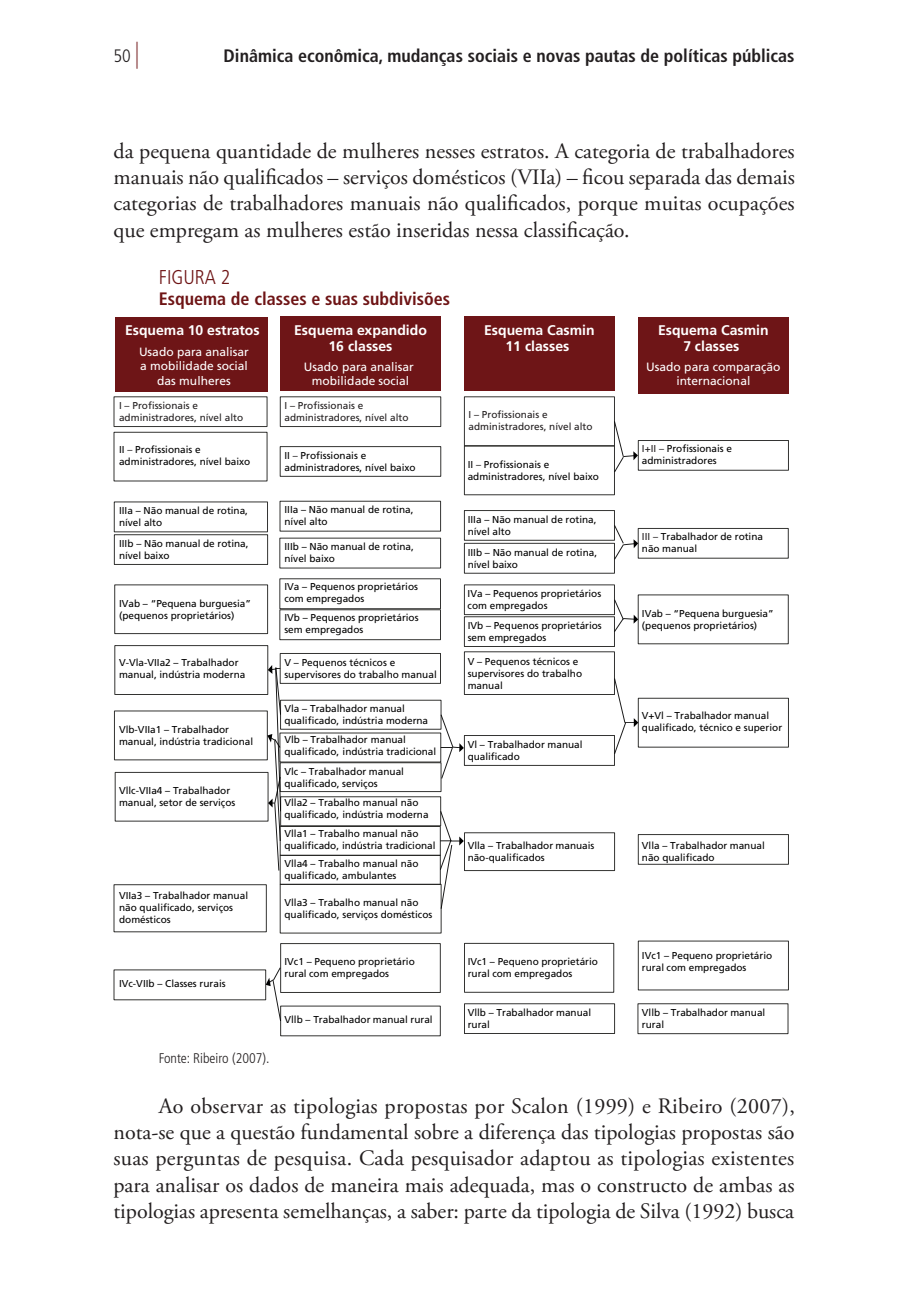
<style>
.page{position:relative;width:908px;height:1304px;background:#fff}
.page>*{position:absolute;margin:0;border:0;box-sizing:border-box;transform-origin:0 0}
.texto_corrido{font:22px/26.4px "Adobe Garamond Pro";color:#231f20;text-align:justify}
.titulo_1_grafico{font:300 condensed 20px "Frutiger LT Pro";color:#6e1415}
.t1{font:700 condensed 18px "Frutiger LT Pro";color:#231f20}
.titulo_2_grafico_sozinho{font:700 condensed 18px "Frutiger LT Pro";color:#6e1415}
.t2{font:300 condensed 18px "Frutiger LT Pro";color:#231f20}
.t3{font:700 14px/16.8px "Frutiger LT Pro";color:#fff;text-align:center}
.fonte_grafico_sozinha{font:300 condensed 14px "Frutiger LT Pro";color:#231f20}
.t4{font:12px/14.4px "Frutiger LT Pro";color:#fff;text-align:center}
.t5{font:10px/12px "Frutiger LT Pro";color:#000}
.t6{font:10px/12px "Frutiger LT Pro";color:#231f20}
.s1{font-size:27px;color:#6e1415}
.s2{color:#231f20}
</style>
<div class="page">
<div style="left:638px;top:317px;width:150px;height:76px;background:#6e1517"></div>
<div style="left:115px;top:317px;width:152px;height:74px;background:#6e1517"></div>
<div style="left:280px;top:317px;width:160px;height:74px;background:#6e1517"></div>
<div style="left:464px;top:317px;width:150px;height:74px;background:#6e1517"></div>
<div style="left:637px;top:440px;width:151px;height:31px;border:1px solid #1d1d1b"></div>
<div style="left:637px;top:528px;width:151px;height:31px;border:1px solid #1d1d1b"></div>
<div style="left:637px;top:834px;width:151px;height:31px;border:1px solid #1d1d1b"></div>
<div style="left:637px;top:1003px;width:151px;height:31px;border:1px solid #1d1d1b"></div>
<div style="left:463px;top:396px;width:151px;height:50px;border:1px solid #1d1d1b"></div>
<div style="left:463px;top:510px;width:151px;height:31px;border:1px solid #1d1d1b"></div>
<div style="left:463px;top:543px;width:151px;height:31px;border:1px solid #1d1d1b"></div>
<div style="left:463px;top:584px;width:151px;height:31px;border:1px solid #1d1d1b"></div>
<div style="left:463px;top:616px;width:151px;height:31px;border:1px solid #1d1d1b"></div>
<div style="left:463px;top:651px;width:151px;height:44px;border:1px solid #1d1d1b"></div>
<div style="left:463px;top:735px;width:151px;height:31px;border:1px solid #1d1d1b"></div>
<div style="left:464px;top:832px;width:150px;height:39px;border:1px solid #1d1d1b"></div>
<div style="left:464px;top:943px;width:150px;height:50px;border:1px solid #1d1d1b"></div>
<div style="left:464px;top:1003px;width:150px;height:31px;border:1px solid #1d1d1b"></div>
<div style="left:280px;top:396px;width:161px;height:31px;border:1px solid #1d1d1b"></div>
<div style="left:279px;top:446px;width:162px;height:31px;border:1px solid #1d1d1b"></div>
<div style="left:279px;top:653px;width:162px;height:31px;border:1px solid #1d1d1b"></div>
<div style="left:279px;top:762px;width:162px;height:30px;border:1px solid #1d1d1b"></div>
<div style="left:279px;top:826px;width:161px;height:30px;border:1px solid #1d1d1b"></div>
<div style="left:279px;top:855px;width:161px;height:30px;border:1px solid #1d1d1b"></div>
<div style="left:279px;top:884px;width:162px;height:50px;border:1px solid #1d1d1b"></div>
<div style="left:280px;top:943px;width:160px;height:50px;border:1px solid #1d1d1b"></div>
<div style="left:113px;top:396px;width:154px;height:31px;border:1px solid #1d1d1b"></div>
<div style="left:114px;top:534px;width:154px;height:31px;border:1px solid #1d1d1b"></div>
<div style="left:114px;top:584px;width:154px;height:50px;border:1px solid #1d1d1b"></div>
<div style="left:114px;top:645px;width:154px;height:50px;border:1px solid #1d1d1b"></div>
<div style="left:115px;top:772px;width:153px;height:50px;border:1px solid #1d1d1b"></div>
<svg style="left:614px;top:421px;width:23px;height:51px"></svg>
<svg style="left:614px;top:525px;width:24px;height:34px"></svg>
<svg style="left:614px;top:600px;width:24px;height:32px"></svg>
<svg style="left:614px;top:678px;width:24px;height:76px"></svg>
<svg style="left:440px;top:715px;width:23px;height:64px"></svg>
<svg style="left:440px;top:811px;width:23px;height:98px"></svg>
<svg style="left:265px;top:968px;width:16px;height:53px"></svg>
<svg style="left:267px;top:665px;width:14px;height:206px"></svg>
<h3 class="t2" style="left:113px;top:45px;width:27px">50 <span class="s1">|</span></h3>
<h3 class="t1" style="left:223px;top:45px;width:572px">Dinâmica econômica, mudanças sociais e novas pautas de políticas públicas</h3>
<p class="texto_corrido" style="left:113px;top:138px;width:682px">da pequena quantidade de mulheres nesses estratos. A categoria de trabalhadores manuais não qualificados – serviços domésticos (VIIa) – ficou separada das demais categorias de trabalhadores manuais não qualificados, porque muitas ocupações que empregam as mulheres estão inseridas nessa classificação.</p>
<p class="titulo_1_grafico" style="left:159px;top:265px;width:73px">FIGURA 2</p>
<p class="titulo_2_grafico_sozinho" style="left:159px;top:288px;width:293px">Esquema de classes e suas subdivisões</p>
<p class="t4" style="left:139px;top:345px;width:111px">Usado para analisar a mobilidade social das mulheres</p>
<p class="t3" style="left:125px;top:321px;width:136px">Esquema 10 estratos</p>
<p class="t3" style="left:294px;top:321px;width:134px">Esquema expandido<br>16 classes</p>
<p class="t3" style="left:657px;top:321px;width:112px">Esquema Casmin<br>7 classes</p>
<p class="t4" style="left:646px;top:359px;width:136px">Usado para comparação internacional</p>
<p class="t3" style="left:484px;top:321px;width:112px">Esquema Casmin<br>11 classes</p>
<p class="t4" style="left:304px;top:359px;width:111px">Usado para analisar mobilidade social</p>
<p class="t6" style="left:119px;top:400px;width:125px">I – Profissionais e administradores, nível alto</p>
<p class="t6" style="left:284px;top:399px;width:125px">I – Profissionais e administradores, nível alto</p>
<p class="t6" style="left:468px;top:409px;width:125px">I – Profissionais e administradores, nível alto</p>
<p class="t5" style="left:641px;top:443px;width:91px"><span class="s2">I+II –</span> Profissionais e administradores</p>
<p class="t5" style="left:119px;top:444px;width:133px">II <span class="s2">–</span> Profissionais e administradores, nível baixo</p>
<p class="t5" style="left:284px;top:449px;width:133px">II <span class="s2">–</span> Profissionais e administradores, nível baixo</p>
<p class="t5" style="left:467px;top:458px;width:133px">II <span class="s2">–</span> Profissionais e administradores, nível baixo</p>
<p class="t5" style="left:119px;top:505px;width:130px">IIIa – Não manual de rotina, nível alto</p>
<p class="t5" style="left:284px;top:504px;width:130px">IIIa – Não manual de rotina, nível alto</p>
<p class="t5" style="left:467px;top:513px;width:130px">IIIa – Não manual de rotina, nível alto</p>
<p class="t5" style="left:119px;top:537px;width:131px">IIIb – Não manual de rotina, nível baixo</p>
<p class="t5" style="left:284px;top:541px;width:131px">IIIb – Não manual de rotina, nível baixo</p>
<p class="t5" style="left:467px;top:546px;width:131px">IIIb – Não manual de rotina, nível baixo</p>
<p class="t5" style="left:119px;top:597px;width:133px">IVab – “Pequena burguesia” (pequenos proprietários)</p>
<p class="t5" style="left:641px;top:607px;width:133px">IVab – “Pequena burguesia” (pequenos proprietários)</p>
<p class="t5" style="left:641px;top:531px;width:123px"><span class="s2">III –</span> Trabalhador de rotina não manual</p>
<p class="t5" style="left:284px;top:580px;width:135px">IVa – Pequenos proprietários com empregados</p>
<p class="t5" style="left:467px;top:588px;width:135px">IVa – Pequenos proprietários com empregados</p>
<p class="t5" style="left:284px;top:612px;width:136px">IVb – Pequenos proprietários sem empregados</p>
<p class="t5" style="left:467px;top:620px;width:136px">IVb – Pequenos proprietários sem empregados</p>
<p class="t5" style="left:284px;top:656px;width:154px">V – Pequenos técnicos e supervisores do trabalho manual</p>
<p class="t5" style="left:467px;top:655px;width:116px">V – Pequenos técnicos e supervisores do trabalho manual</p>
<p class="t5" style="left:119px;top:656px;width:128px">V-Vla-VIIa2 – Trabalhador manual, indústria moderna</p>
<p class="t5" style="left:119px;top:723px;width:135px">Vlb-VIIa1 – Trabalhador manual, indústria tradicional</p>
<p class="t5" style="left:119px;top:785px;width:118px">Vllc-VIIa4 – Trabalhador manual, setor de serviços</p>
<p class="t5" style="left:119px;top:889px;width:130px">VIIa3 – Trabalhador manual não qualificado, serviços domésticos</p>
<p class="t5" style="left:119px;top:978px;width:108px">IVc-VIIb – Classes rurais</p>
<p class="t5" style="left:284px;top:703px;width:145px">Vla – Trabalhador manual qualificado, indústria moderna</p>
<p class="t5" style="left:284px;top:734px;width:153px">Vlb – Trabalhador manual qualificado, indústria tradicional</p>
<p class="t5" style="left:284px;top:765px;width:121px">Vlc – Trabalhador manual qualificado, serviços</p>
<p class="t5" style="left:284px;top:797px;width:145px">Vlla2 – Trabalho manual não qualificado, indústria moderna</p>
<p class="t5" style="left:284px;top:828px;width:152px">Vlla1 – Trabalho manual não qualificado, indústria tradicional</p>
<p class="t5" style="left:284px;top:858px;width:135px">Vlla4 – Trabalho manual não qualificado, ambulantes</p>
<p class="t5" style="left:284px;top:897px;width:149px">Vlla3 – Trabalho manual não qualificado, serviços domésticos</p>
<p class="t5" style="left:467px;top:738px;width:116px">Vl – Trabalhador manual qualificado</p>
<p class="t5" style="left:641px;top:709px;width:142px">V+Vl – Trabalhador manual qualificado, técnico e superior</p>
<p class="t5" style="left:467px;top:840px;width:128px">Vlla – Trabalhador manuais não-qualificados</p>
<p class="t5" style="left:641px;top:840px;width:124px">Vlla – Trabalhador manual não qualificado</p>
<p class="t5" style="left:284px;top:956px;width:132px">IVc1 – Pequeno proprietário rural com empregados</p>
<p class="t5" style="left:467px;top:956px;width:132px">IVc1 – Pequeno proprietário rural com empregados</p>
<p class="t5" style="left:641px;top:950px;width:132px">IVc1 – Pequeno proprietário rural com empregados</p>
<p class="t5" style="left:284px;top:1014px;width:150px">Vllb – Trabalhador manual rural</p>
<p class="t5" style="left:467px;top:1007px;width:125px">Vllb – Trabalhador manual rural</p>
<p class="t5" style="left:641px;top:1007px;width:125px">Vllb – Trabalhador manual rural</p>
<p class="fonte_grafico_sozinha" style="left:159px;top:1051px;width:112px">Fonte: Ribeiro (2007).</p>
<p class="texto_corrido" style="left:113px;top:1093px;width:682px;text-indent:45px">Ao observar as tipologias propostas por Scalon (1999) e Ribeiro (2007), nota-se que a questão fundamental sobre a diferença das tipologias propostas são suas perguntas de pesquisa. Cada pesquisador adaptou as tipologias existentes para analisar os dados de maneira mais adequada, mas o constructo de ambas as tipologias apresenta semelhanças, a saber: parte da tipologia de Silva (1992) busca</p>
</div>
